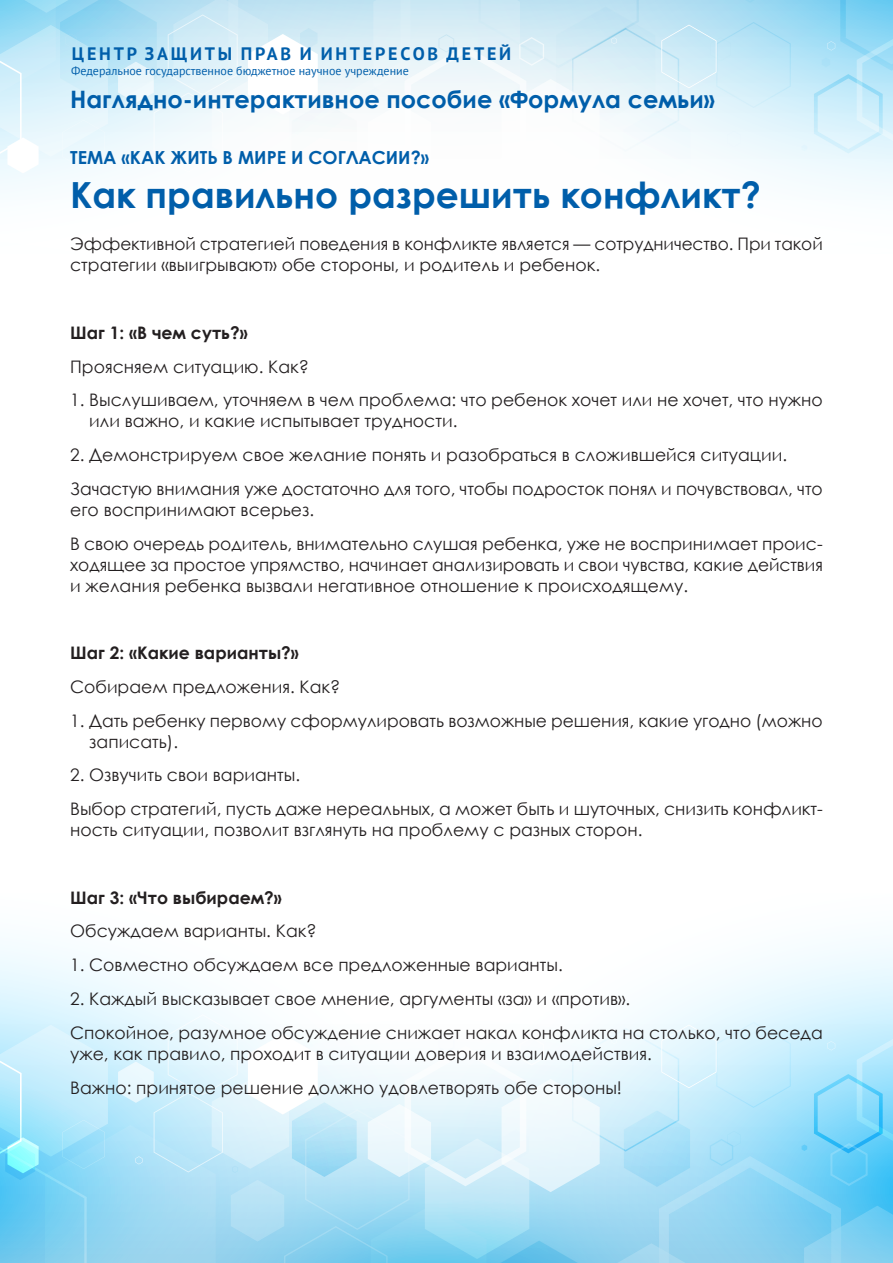
<style>
.page{position:relative;width:893px;height:1263px;background:#fff}
.page>*{position:absolute;margin:0;border:0;box-sizing:border-box;transform-origin:0 0}
.t1{font:700 36px "Century Gothic";color:#005eaa}
.t2{font:700 24px "Century Gothic";color:#005eaa}
.t3{font:700 18px "PT Sans";letter-spacing:.155em;color:#005eaa}
.t4{font:700 18px "Century Gothic";color:#005eaa}
.Main{font:17.25px/21px "Century Gothic";color:#231f20}
.Main-2{font:700 17.25px "Century Gothic";color:#231f20}
.t5{font:12px "PT Sans";color:#005eaa}
</style>
<div class="page">
<svg style="left:807px;top:178px;width:86px;height:15px"></svg>
<svg style="left:807px;top:0;width:86px;height:178px"></svg>
<svg style="left:814px;top:0;width:79px;height:153px;background:#b1e3f8"></svg>
<svg style="left:0;top:0;width:807px;height:191px"></svg>
<svg style="left:0;top:944px;width:164px;height:43px"></svg>
<svg style="left:703px;top:941px;width:190px;height:46px"></svg>
<svg style="left:0;top:987px;width:893px;height:27px"></svg>
<svg style="left:0;top:1014px;width:893px;height:249px"></svg>
<p class="t3" style="left:72px;top:42px;width:441px">ЦЕНТР ЗАЩИТЫ ПРАВ И ИНТЕРЕСОВ ДЕТЕЙ</p>
<p class="t5" style="left:71px;top:63px;width:339px">Федеральное государственное бюджетное научное учреждение</p>
<p class="t2" style="left:70px;top:81px;width:646px">Наглядно-интерактивное пособие «Формула семьи»</p>
<p class="t4" style="left:70px;top:144px;width:360px">ТЕМА «КАК ЖИТЬ В МИРЕ И СОГЛАСИИ?»</p>
<p class="t1" style="left:70px;top:167px;width:692px">Как правильно разрешить конфликт?</p>
<p class="Main" style="left:70px;top:233px;width:754px">Эффективной стратегией поведения в конфликте является — сотрудничество. При такой стратегии «выигрывают» обе стороны, и родитель и ребенок.</p>
<p class="Main-2" style="left:70px;top:319px;width:179px">Шаг 1: «В чем суть?»</p>
<p class="Main" style="left:70px;top:356px;width:240px">Проясняем ситуацию. Как?</p>
<p class="Main" style="left:89px;top:389px;width:735px;text-indent:-19px">1. Выслушиваем, уточняем в чем проблема: что ребенок хочет или не хочет, что нужно или важно, и какие испытывает трудности.</p>
<p class="Main" style="left:70px;top:444px;width:719px">2. Демонстрируем свое желание понять и разобраться в сложившейся ситуации.</p>
<p class="Main" style="left:70px;top:478px;width:754px">Зачастую внимания уже достаточно для того, чтобы подросток понял и почувствовал, что его воспринимают всерьез.</p>
<p class="Main" style="left:70px;top:533px;width:754px;text-align:justify">В свою очередь родитель, внимательно слушая ребенка, уже не воспринимает проис&shy;ходящее за простое упрямство, начинает анализировать и свои чувства, какие действия и желания ребенка вызвали негативное отношение к происходящему.</p>
<p class="Main-2" style="left:70px;top:640px;width:230px">Шаг 2: «Какие варианты?»</p>
<p class="Main" style="left:70px;top:676px;width:272px">Собираем предложения. Как?</p>
<p class="Main" style="left:89px;top:710px;width:735px;text-indent:-19px">1. Дать ребенку первому сформулировать возможные решения, какие угодно (можно записать).</p>
<p class="Main" style="left:70px;top:764px;width:231px">2. Озвучить свои варианты.</p>
<p class="Main" style="left:70px;top:798px;width:754px">Выбор стратегий, пусть даже нереальных, а может быть и шуточных, снизить конфликт&shy;ность ситуации, позволит взглянуть на проблему с разных сторон.</p>
<p class="Main-2" style="left:70px;top:884px;width:213px">Шаг 3: «Что выбираем?»</p>
<p class="Main" style="left:70px;top:920px;width:248px">Обсуждаем варианты. Как?</p>
<p class="Main" style="left:70px;top:954px;width:494px">1. Совместно обсуждаем все предложенные варианты.</p>
<p class="Main" style="left:70px;top:988px;width:561px">2. Каждый высказывает свое мнение, аргументы «за» и «против».</p>
<p class="Main" style="left:70px;top:1022px;width:754px">Спокойное, разумное обсуждение снижает накал конфликта на столько, что беседа уже, как правило, проходит в ситуации доверия и взаимодействия.</p>
<p class="Main" style="left:70px;top:1076px;width:553px">Важно: принятое решение должно удовлетворять обе стороны!</p>
</div>
